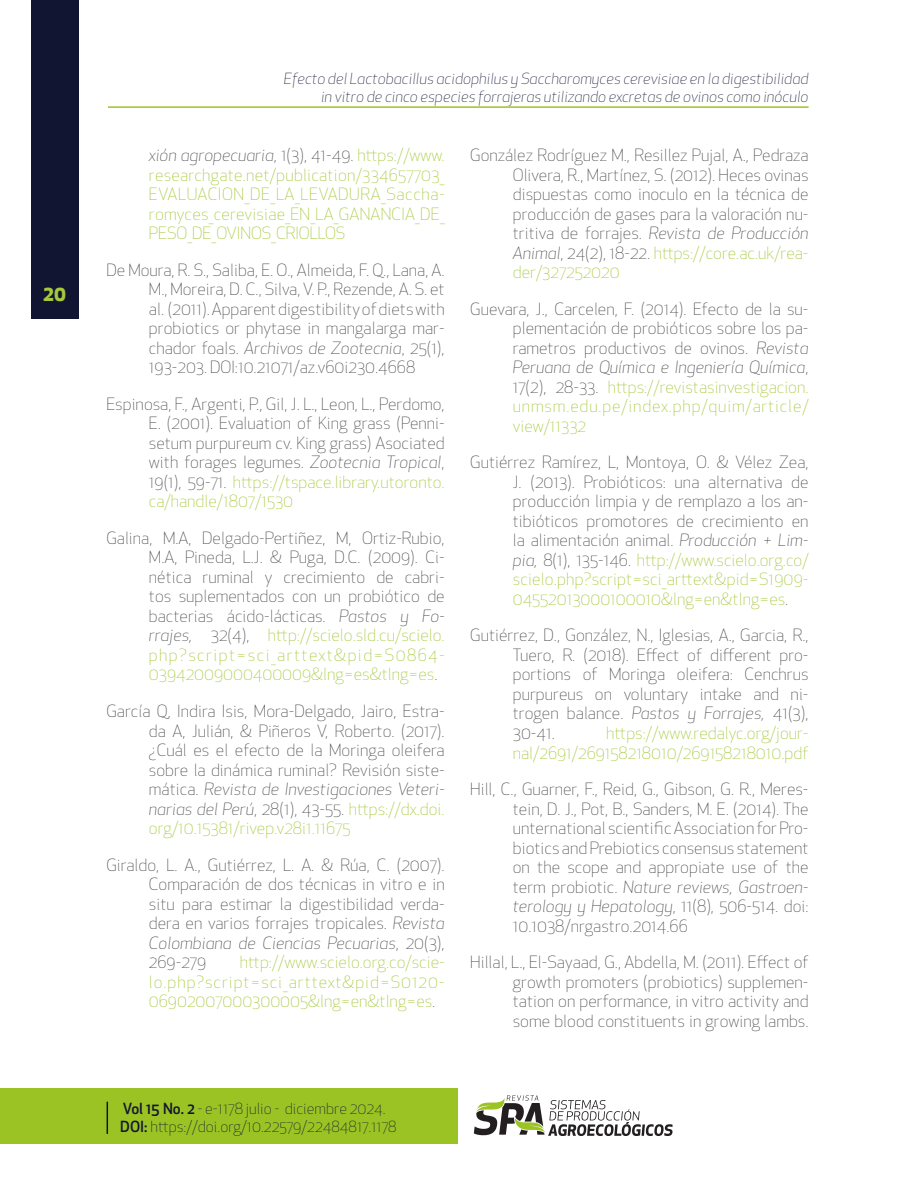
<style>
.page{position:relative;width:915px;height:1191px;background:#fff}
.page>*{position:absolute;margin:0;border:0;box-sizing:border-box;transform-origin:0 0}
.t1{font:700 21px "Apex New";color:#a5c93a}
.Bibliografia{font:300 16.5px/19.5px "Apex New";color:#3e3e3f;text-align:justify}
.Bibliografia-2{font:300 16.5px/19.5px "Apex New";color:#9bc324;text-align:justify}
.t2{font:italic 300 15px/18px "Apex New";color:#121532;text-align:right}
.t3{font:300 15px/18px "Apex New";color:#121532}
.s1{font-style:italic;color:#3e3e3f}
.s2{color:#3e3e3f}
.s3{font-style:italic}
.s4{color:#9bc324}
.s5{font-weight:500}
</style>
<div class="page">
<div style="left:31px;top:0;width:47px;height:319px;background:#121532"></div>
<div style="left:0;top:1087px;width:457px;height:56px;background:#9bc324"></div>
<hr style="left:108px;top:106px;width:700px;height:2px;background:#9bc324">
<hr style="left:106px;top:1101px;width:2px;height:33px;background:#121532">
<svg style="left:473px;top:1095px;width:199px;height:41px"></svg>
<p class="t1" style="left:43px;top:278px;width:25px">20</p>
<p class="t2" style="left:284px;top:70px;width:526px">Efecto del Lactobacillus acidophilus y Saccharomyces cerevisiae en la digestibilidad in vitro de cinco especies forrajeras utilizando excretas de ovinos como inóculo</p>
<p class="Bibliografia-2" style="left:149px;top:146px;width:297px"><span class="s1">xión agropecuaria</span><span class="s2">, 1(3), 41-49.</span> https://www. researchgate.net/publication/334657703_ EVALUACION_DE_LA_LEVADURA_Saccha&shy;romyces_cerevisiae_EN_LA_GANANCIA_DE_ PESO_DE_OVINOS_CRIOLLOS</p>
<p class="Bibliografia" style="left:149px;top:260px;width:297px;text-indent:-43px">De Moura, R. S., Saliba, E. O., Almeida, F. Q., Lana, A.<br>M., Moreira, D. C., Silva, V. P., Rezende, A. S. et al. (2011). Apparent digestibility of diets with probiotics or phytase in mangalarga mar&shy;chador foals. <span class="s3">Archivos de Zootecnia</span>, 25(1), 193-203. DOI:10.21071/az.v60i230.4668</p>
<p class="Bibliografia" style="left:149px;top:394px;width:297px;text-indent:-43px">Espinosa, F., Argenti, P., Gil, J. L., Leon, L., Perdomo, E. (2001). Evaluation of King grass (Penni&shy;setum purpureum cv. King grass) Asociated with forages legumes. <span class="s3">Zootecnia Tropical</span>, 19(1), 59-71. <span class="s4">https://tspace.library.utoronto. ca/handle/1807/1530</span></p>
<p class="Bibliografia" style="left:149px;top:528px;width:297px;text-indent:-43px">Galina, M.A, Delgado-Pertiñez, M, Ortiz-Rubio, M.A, Pineda, L.J. &amp; Puga, D.C. (2009). Ci&shy;nética ruminal y crecimiento de cabri&shy;tos suplementados con un probiótico de bacterias ácido-lácticas. <span class="s3">Pastos y Fo&shy;rrajes,</span> 32(4), <span class="s4">http://scielo.sld.cu/scielo. php?script=sci_arttext&amp;pid=S0864- 03942009000400009&amp;lng=es&amp;tlng=es</span>.</p>
<p class="Bibliografia" style="left:149px;top:701px;width:297px;text-indent:-43px">García Q, Indira Isis, Mora-Delgado, Jairo, Estra&shy;da A, Julián, &amp; Piñeros V, Roberto. (2017). ¿Cuál es el efecto de la Moringa oleifera sobre la dinámica ruminal? Revisión siste&shy;mática. <span class="s3">Revista de Investigaciones Veteri&shy;narias del Perú</span>, 28(1), 43-55. <span class="s4">https://dx.doi. org/10.15381/rivep.v28i1.11675</span></p>
<p class="Bibliografia" style="left:149px;top:855px;width:297px;text-indent:-43px">Giraldo, L. A., Gutiérrez, L. A. &amp; Rúa, C. (2007).<br>Comparación de dos técnicas in vitro e in situ para estimar la digestibilidad verda&shy;dera en varios forrajes tropicales. <span class="s3">Revista Colombiana de Ciencias Pecuarias</span>, 20(3), 269-279</p>
<p class="Bibliografia-2" style="left:149px;top:952px;width:297px;text-indent:91px">http://www.scielo.org.co/scie&shy;lo.php?script=sci_arttext&amp;pid=S0120- 06902007000300005&amp;lng=en&amp;tlng=es<span class="s2">.</span></p>
<p class="Bibliografia" style="left:512px;top:146px;width:297px;text-indent:-43px">González Rodríguez M., Resillez Pujal, A., Pedraza Olivera, R., Martínez, S. (2012). Heces ovinas dispuestas como inoculo en la técnica de producción de gases para la valoración nu&shy;tritiva de forrajes. <span class="s3">Revista de Producción Animal</span>, 24(2), 18-22. <span class="s4">https://core.ac.uk/rea&shy;der/327252020</span></p>
<p class="Bibliografia" style="left:512px;top:299px;width:297px;text-indent:-43px">Guevara, J., Carcelen, F. (2014). Efecto de la su&shy;plementación de probióticos sobre los pa&shy;rametros productivos de ovinos. <span class="s3">Revista Peruana de Química e Ingeniería Química</span>, 17(2), 28-33. <span class="s4">https://revistasinvestigacion. unmsm.edu.pe/index.php/quim/article/ view/11332</span></p>
<p class="Bibliografia" style="left:512px;top:453px;width:297px;text-indent:-43px">Gutiérrez Ramírez, L, Montoya, O. &amp; Vélez Zea, J. (2013). Probióticos: una alternativa de producción limpia y de remplazo a los an&shy;tibióticos promotores de crecimiento en la alimentación animal. <span class="s3">Producción + Lim&shy;pia,</span> 8(1), 135-146. <span class="s4">http://www.scielo.org.co/ scielo.php?script=sci_arttext&amp;pid=S1909- 04552013000100010&amp;lng=en&amp;tlng=es</span>.</p>
<p class="Bibliografia" style="left:512px;top:626px;width:297px;text-indent:-43px">Gutiérrez, D., González, N., Iglesias, A., Garcia, R., Tuero, R. (2018). Effect of different pro&shy;portions of Moringa oleifera: Cenchrus purpureus on voluntary intake and ni&shy;trogen balance. <span class="s3">Pastos y Forrajes,</span> 41(3), 30-41.</p>
<p class="Bibliografia-2" style="left:512px;top:723px;width:297px;text-align:right">https://www.redalyc.org/jour&shy;nal/2691/269158218010/269158218010.pdf</p>
<p class="Bibliografia" style="left:512px;top:779px;width:297px;text-indent:-43px">Hill, C., Guarner, F., Reid, G., Gibson, G. R., Meres&shy;tein, D. J., Pot, B., Sanders, M. E. (2014). The unternational scientific Association for Pro&shy;biotics and Prebiotics consensus statement on the scope and appropiate use of the term probiotic. <span class="s3">Nature reviews, Gastroen&shy;terology y Hepatology</span>, 11(8), 506-514. doi:<br>10.1038/nrgastro.2014.66</p>
<p class="Bibliografia" style="left:512px;top:952px;width:297px;text-indent:-43px">Hillal, L., El-Sayaad, G., Abdella, M. (2011). Effect of growth promoters (probiotics) supplemen&shy;tation on performance, in vitro activity and some blood constituents in growing lambs.</p>
<p class="t3" style="left:120px;top:1099px;width:278px"><span class="s5">Vol 15 No. 2</span> - e-1178 julio - diciembre 2024.<br><span class="s5">DOI:</span> https://doi.org/10.22579/22484817.1178</p>
</div>
